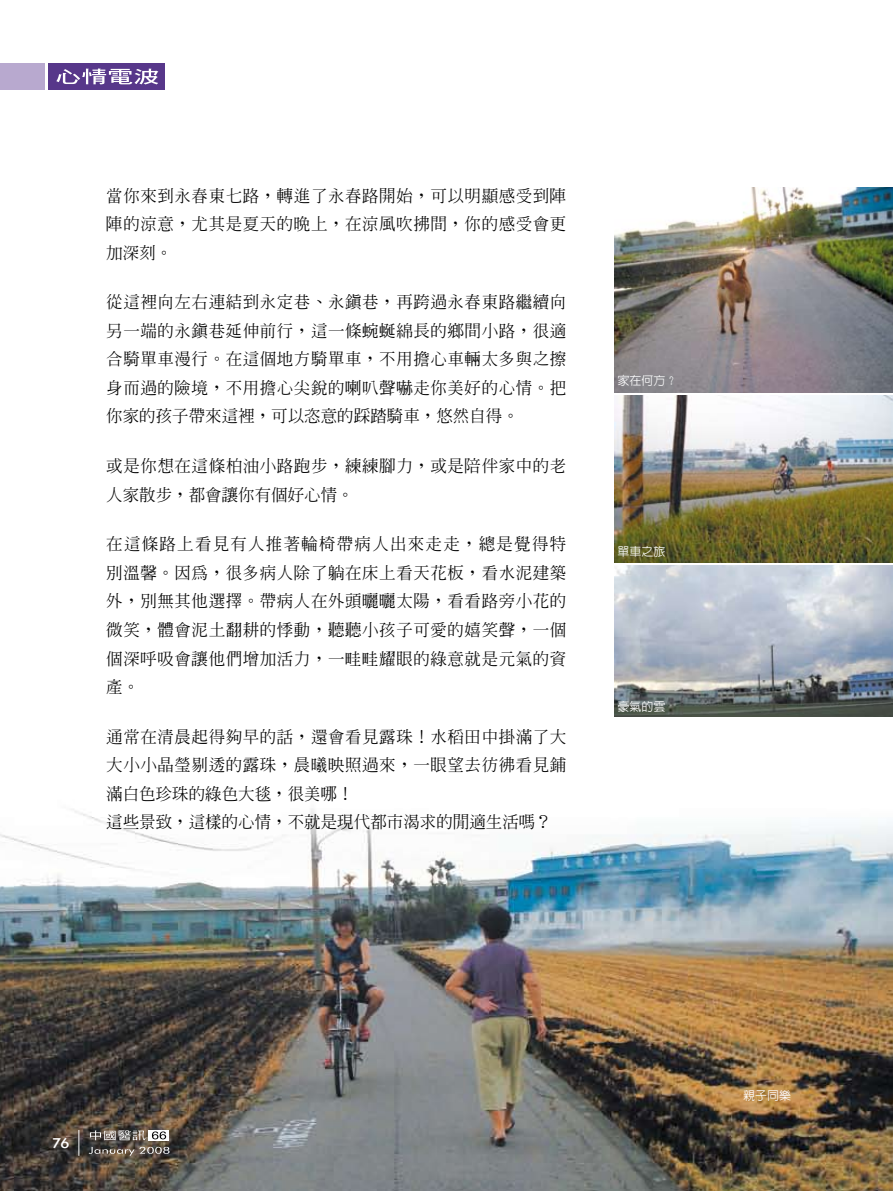
<style>
.page{position:relative;width:893px;height:1191px;background:#fff}
.page>*{position:absolute;margin:0;border:0;box-sizing:border-box;transform-origin:0 0}
.t1{font:500 16.5px/28.5px "Inn Ming";letter-spacing:.035em;color:#000;text-align:justify}
.t2{font:16.2px "Li Gothic Med";color:#fff;scale:1.11 1}
.t3{font:500 12px "Lin Gothic";color:#fff}
</style>
<div class="page">
<img style="left:0;top:63px;width:893px;height:1128px">
<img style="left:615px;top:395px;width:278px;height:168px">
<img style="left:615px;top:565px;width:278px;height:152px">
<img style="left:614px;top:187px;width:278px;height:205px">
<div style="left:49px;top:64px;width:116px;height:26px;background:#57378a"></div>
<div style="left:0;top:64px;width:44px;height:26px;background:#b8a9cf"></div>
<svg style="left:56px;top:68px;width:102px;height:16px"></svg>
<div style="left:149px;top:1130px;width:20px;height:10px;background:#fff"></div>
<svg style="left:90px;top:1130px;width:56px;height:10px"></svg>
<svg style="left:152px;top:1131px;width:14px;height:8px"></svg>
<svg style="left:89px;top:1146px;width:81px;height:9px"></svg>
<svg style="left:79px;top:1130px;width:1px;height:25px"></svg>
<p class="t1" style="left:106px;top:181px;width:462px">當你來到永春東七路，轉進了永春路開始，可以明顯感受到陣陣的涼意，尤其是夏天的晚上，在涼風吹拂間，你的感受會更加深刻。</p>
<p class="t1" style="left:106px;top:288px;width:462px">從這裡向左右連結到永定巷、永鎮巷，再跨過永春東路繼續向另一端的永鎮巷延伸前行，這一條蜿蜒綿長的鄉間小路，很適合騎單車漫行。在這個地方騎單車，不用擔心車輛太多與之擦身而過的險境，不用擔心尖銳的喇叭聲嚇走你美好的心情。把你家的孩子帶來這裡，可以恣意的踩踏騎車，悠然自得。</p>
<p class="t1" style="left:106px;top:451px;width:462px">或是你想在這條柏油小路跑步，練練腳力，或是陪伴家中的老人家散步，都會讓你有個好心情。</p>
<p class="t1" style="left:106px;top:530px;width:462px">在這條路上看見有人推著輪椅帶病人出來走走，總是覺得特別溫馨。因為，很多病人除了躺在床上看天花板，看水泥建築外，別無其他選擇。帶病人在外頭曬曬太陽，看看路旁小花的微笑，體會泥土翻耕的悸動，聽聽小孩子可愛的嬉笑聲，一個個深呼吸會讓他們增加活力，一畦畦耀眼的綠意就是元氣的資產。</p>
<p class="t1" style="left:106px;top:722px;width:462px;text-align:left">通常在清晨起得夠早的話，還會看見露珠！水稻田中掛滿了大大小小晶瑩剔透的露珠，晨曦映照過來，一眼望去彷彿看見鋪滿白色珍珠的綠色大毯，很美哪！<br>這些景致，這樣的心情，不就是現代都市渴求的閒適生活嗎？</p>
<p class="t3" style="left:618px;top:374px;width:61px">家在何方？</p>
<p class="t3" style="left:618px;top:545px;width:49px">單車之旅</p>
<p class="t3" style="left:618px;top:701px;width:49px">豪氣的雲</p>
<p class="t2" style="left:53px;top:1134px;width:17px">76</p>
<p class="t3" style="left:743px;top:1089px;width:50px">親子同樂</p>
</div>
